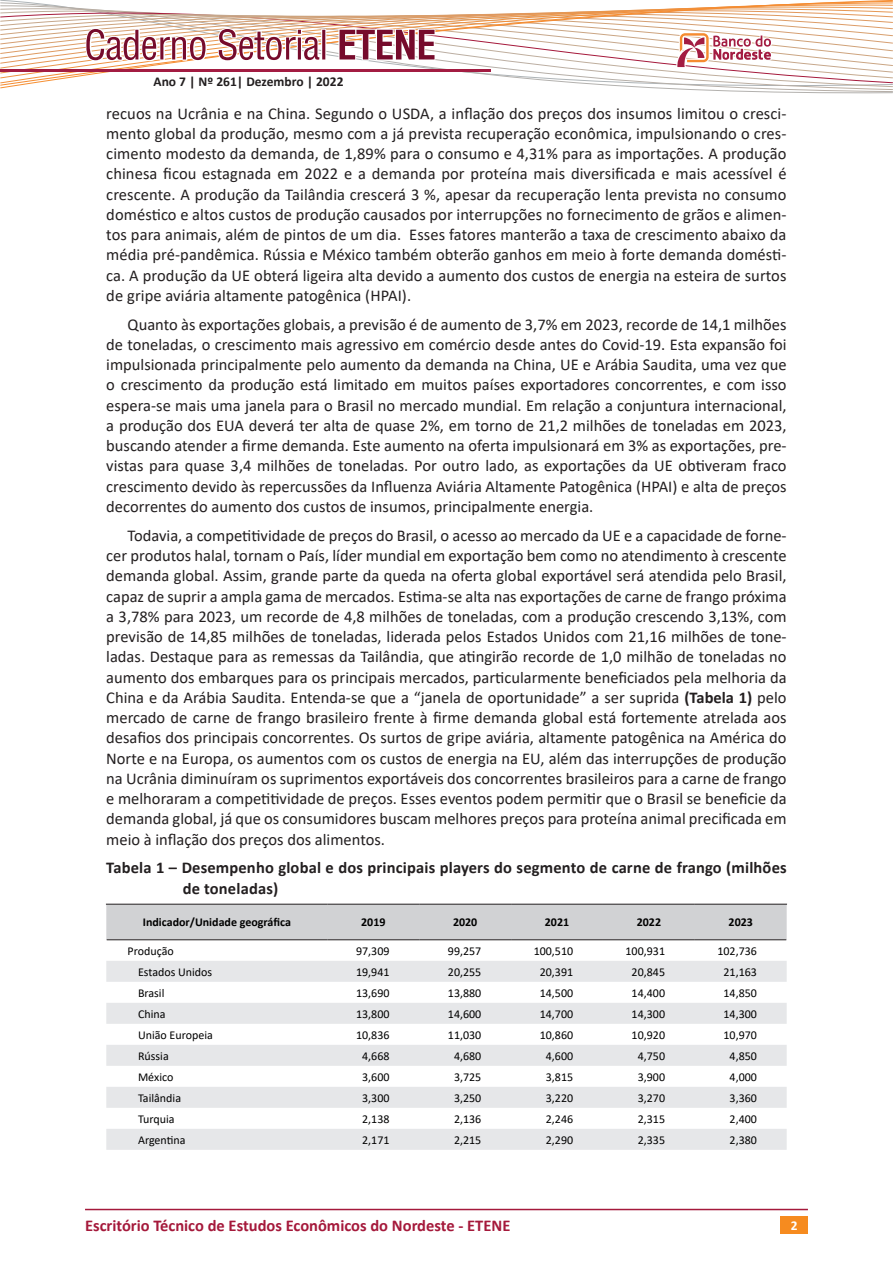
<style>
.page{position:relative;width:893px;height:1263px;background:#fff}
.page>*{position:absolute;margin:0;border:0;box-sizing:border-box;transform-origin:0 0}
.CS_Corpo_normal{font:16.5px/20.2px "Calibri";color:#231f20;text-align:justify}
.CS_Tit_fig_grar{font:700 16.5px/20.2px "Calibri";letter-spacing:.01em;color:#231f20}
.t1{font:700 16.5px "Calibri";color:#a5193b}
.t2{font:700 13.5px "Calibri";color:#231f20}
.t3{font:700 13.5px "Calibri";color:#fff}
.t4{font:12px "Calibri";color:#000}
.t5{font:700 12px "Calibri";color:#000}
.s1{font-weight:700}
</style>
<div class="page">
<div style="left:781px;top:1216px;width:27px;height:17px;background:#f68b1f"></div>
<hr style="left:85px;top:1209px;width:723px;height:1px;background:#a5193b">
<svg style="left:0;top:0;width:893px;height:94px"></svg>
<hr style="left:0;top:70px;width:490px;height:2px;background:#a31c42">
<div style="left:106px;top:905px;width:681px;height:35px;background:#d1d2d4"></div>
<svg style="left:106px;top:940px;width:681px;height:1px"></svg>
<svg style="left:106px;top:961px;width:681px;height:189px;fill:#e6e7e9"></svg>
<hr style="left:106px;top:904px;width:221px;height:1px;background:#231f20">
<hr style="left:327px;top:904px;width:92px;height:1px;background:#231f20">
<hr style="left:419px;top:904px;width:92px;height:1px;background:#231f20">
<hr style="left:511px;top:904px;width:92px;height:1px;background:#231f20">
<hr style="left:603px;top:904px;width:92px;height:1px;background:#231f20">
<hr style="left:695px;top:904px;width:92px;height:1px;background:#231f20">
<hr style="left:107px;top:939px;width:220px;height:1px;background:#231f20">
<hr style="left:327px;top:939px;width:92px;height:1px;background:#231f20">
<hr style="left:419px;top:939px;width:92px;height:1px;background:#231f20">
<hr style="left:511px;top:939px;width:92px;height:1px;background:#231f20">
<hr style="left:603px;top:939px;width:92px;height:1px;background:#231f20">
<hr style="left:695px;top:939px;width:91px;height:1px;background:#231f20">
<p class="t2" style="left:153px;top:72px;width:192px">Ano 7 | Nº 261| Dezembro | 2022</p>
<p class="CS_Corpo_normal" style="left:106px;top:103px;width:682px">recuos na Ucrânia e na China. Segundo o USDA, a inflação dos preços dos insumos limitou o cresci&shy;mento global da produção, mesmo com a já prevista recuperação econômica, impulsionando o cres&shy;cimento modesto da demanda, de 1,89% para o consumo e 4,31% para as importações. A produção chinesa ficou estagnada em 2022 e a demanda por proteína mais diversificada e mais acessível é crescente. A produção da Tailândia crescerá 3 %, apesar da recuperação lenta prevista no consumo doméstico e altos custos de produção causados por interrupções no fornecimento de grãos e alimen&shy;tos para animais, além de pintos de um dia. Esses fatores manterão a taxa de crescimento abaixo da média pré-pandêmica. Rússia e México também obterão ganhos em meio à forte demanda domésti&shy;ca. A produção da UE obterá ligeira alta devido a aumento dos custos de energia na esteira de surtos de gripe aviária altamente patogênica (HPAI).</p>
<p class="CS_Corpo_normal" style="left:106px;top:314px;width:682px;text-indent:21px">Quanto às exportações globais, a previsão é de aumento de 3,7% em 2023, recorde de 14,1 milhões de toneladas, o crescimento mais agressivo em comércio desde antes do Covid-19. Esta expansão foi impulsionada principalmente pelo aumento da demanda na China, UE e Arábia Saudita, uma vez que o crescimento da produção está limitado em muitos países exportadores concorrentes, e com isso espera-se mais uma janela para o Brasil no mercado mundial. Em relação a conjuntura internacional, a produção dos EUA deverá ter alta de quase 2%, em torno de 21,2 milhões de toneladas em 2023, buscando atender a firme demanda. Este aumento na oferta impulsionará em 3% as exportações, pre&shy;vistas para quase 3,4 milhões de toneladas. Por outro lado, as exportações da UE obtiveram fraco crescimento devido às repercussões da Influenza Aviária Altamente Patogênica (HPAI) e alta de preços decorrentes do aumento dos custos de insumos, principalmente energia.</p>
<p class="CS_Corpo_normal" style="left:106px;top:525px;width:682px;text-indent:21px">Todavia, a competitividade de preços do Brasil, o acesso ao mercado da UE e a capacidade de forne&shy;cer produtos halal, tornam o País, líder mundial em exportação bem como no atendimento à crescente demanda global. Assim, grande parte da queda na oferta global exportável será atendida pelo Brasil, capaz de suprir a ampla gama de mercados. Estima-se alta nas exportações de carne de frango próxima a 3,78% para 2023, um recorde de 4,8 milhões de toneladas, com a produção crescendo 3,13%, com previsão de 14,85 milhões de toneladas, liderada pelos Estados Unidos com 21,16 milhões de tone&shy;ladas. Destaque para as remessas da Tailândia, que atingirão recorde de 1,0 milhão de toneladas no aumento dos embarques para os principais mercados, particularmente beneficiados pela melhoria da China e da Arábia Saudita. Entenda-se que a “janela de oportunidade” a ser suprida <span class="s1">(Tabela 1)</span> pelo mercado de carne de frango brasileiro frente à firme demanda global está fortemente atrelada aos desafios dos principais concorrentes. Os surtos de gripe aviária, altamente patogênica na América do Norte e na Europa, os aumentos com os custos de energia na EU, além das interrupções de produção na Ucrânia diminuíram os suprimentos exportáveis dos concorrentes brasileiros para a carne de frango e melhoraram a competitividade de preços. Esses eventos podem permitir que o Brasil se beneficie da demanda global, já que os consumidores buscam melhores preços para proteína animal precificada em meio à inflação dos preços dos alimentos.</p>
<p class="CS_Tit_fig_grar" style="left:183px;top:857px;width:605px;text-indent:-76px">Tabela 1 – Desempenho global e dos principais players do segmento de carne de frango (milhões de toneladas)</p>
<p class="t5" style="left:143px;top:914px;width:150px">Indicador/Unidade geográfica</p>
<p class="t5" style="left:361px;top:914px;width:26px">2019</p>
<p class="t5" style="left:453px;top:914px;width:26px">2020</p>
<p class="t5" style="left:545px;top:914px;width:26px">2021</p>
<p class="t5" style="left:637px;top:914px;width:26px">2022</p>
<p class="t5" style="left:729px;top:914px;width:26px">2023</p>
<p class="t4" style="left:128px;top:942px;width:48px">Produção</p>
<p class="t4" style="left:356px;top:942px;width:35px">97,309</p>
<p class="t4" style="left:448px;top:942px;width:35px">99,257</p>
<p class="t4" style="left:534px;top:942px;width:41px">100,510</p>
<p class="t4" style="left:626px;top:942px;width:41px">100,931</p>
<p class="t4" style="left:717px;top:942px;width:41px">102,736</p>
<p class="t4" style="left:138px;top:963px;width:76px">Estados Unidos</p>
<p class="t4" style="left:356px;top:963px;width:35px">19,941</p>
<p class="t4" style="left:448px;top:963px;width:35px">20,255</p>
<p class="t4" style="left:540px;top:963px;width:35px">20,391</p>
<p class="t4" style="left:632px;top:963px;width:35px">20,845</p>
<p class="t4" style="left:723px;top:963px;width:35px">21,163</p>
<p class="t4" style="left:138px;top:984px;width:28px">Brasil</p>
<p class="t4" style="left:356px;top:984px;width:35px">13,690</p>
<p class="t4" style="left:448px;top:984px;width:35px">13,880</p>
<p class="t4" style="left:540px;top:984px;width:35px">14,500</p>
<p class="t4" style="left:632px;top:984px;width:35px">14,400</p>
<p class="t4" style="left:723px;top:984px;width:35px">14,850</p>
<p class="t4" style="left:138px;top:1005px;width:29px">China</p>
<p class="t4" style="left:356px;top:1005px;width:35px">13,800</p>
<p class="t4" style="left:448px;top:1005px;width:35px">14,600</p>
<p class="t4" style="left:540px;top:1005px;width:35px">14,700</p>
<p class="t4" style="left:632px;top:1005px;width:35px">14,300</p>
<p class="t4" style="left:723px;top:1005px;width:35px">14,300</p>
<p class="t4" style="left:138px;top:1026px;width:76px">União Europeia</p>
<p class="t4" style="left:356px;top:1026px;width:35px">10,836</p>
<p class="t4" style="left:448px;top:1026px;width:35px">11,030</p>
<p class="t4" style="left:540px;top:1026px;width:35px">10,860</p>
<p class="t4" style="left:632px;top:1026px;width:35px">10,920</p>
<p class="t4" style="left:723px;top:1026px;width:35px">10,970</p>
<p class="t4" style="left:138px;top:1047px;width:32px">Rússia</p>
<p class="t4" style="left:362px;top:1047px;width:29px">4,668</p>
<p class="t4" style="left:454px;top:1047px;width:29px">4,680</p>
<p class="t4" style="left:546px;top:1047px;width:29px">4,600</p>
<p class="t4" style="left:638px;top:1047px;width:29px">4,750</p>
<p class="t4" style="left:730px;top:1047px;width:29px">4,850</p>
<p class="t4" style="left:138px;top:1068px;width:37px">México</p>
<p class="t4" style="left:362px;top:1068px;width:29px">3,600</p>
<p class="t4" style="left:454px;top:1068px;width:29px">3,725</p>
<p class="t4" style="left:546px;top:1068px;width:29px">3,815</p>
<p class="t4" style="left:638px;top:1068px;width:29px">3,900</p>
<p class="t4" style="left:730px;top:1068px;width:29px">4,000</p>
<p class="t4" style="left:138px;top:1089px;width:45px">Tailândia</p>
<p class="t4" style="left:362px;top:1089px;width:29px">3,300</p>
<p class="t4" style="left:454px;top:1089px;width:29px">3,250</p>
<p class="t4" style="left:546px;top:1089px;width:29px">3,220</p>
<p class="t4" style="left:638px;top:1089px;width:29px">3,270</p>
<p class="t4" style="left:730px;top:1089px;width:29px">3,360</p>
<p class="t4" style="left:138px;top:1110px;width:38px">Turquia</p>
<p class="t4" style="left:362px;top:1110px;width:29px">2,138</p>
<p class="t4" style="left:454px;top:1110px;width:29px">2,136</p>
<p class="t4" style="left:546px;top:1110px;width:29px">2,246</p>
<p class="t4" style="left:638px;top:1110px;width:29px">2,315</p>
<p class="t4" style="left:730px;top:1110px;width:29px">2,400</p>
<p class="t4" style="left:138px;top:1131px;width:49px">Argentina</p>
<p class="t4" style="left:362px;top:1131px;width:29px">2,171</p>
<p class="t4" style="left:454px;top:1131px;width:29px">2,215</p>
<p class="t4" style="left:546px;top:1131px;width:29px">2,290</p>
<p class="t4" style="left:638px;top:1131px;width:29px">2,335</p>
<p class="t4" style="left:730px;top:1131px;width:29px">2,380</p>
<p class="t1" style="left:85px;top:1213px;width:427px">Escritório Técnico de Estudos Econômicos do Nordeste - ETENE</p>
<p class="t3" style="left:791px;top:1216px;width:8px">2</p>
</div>
